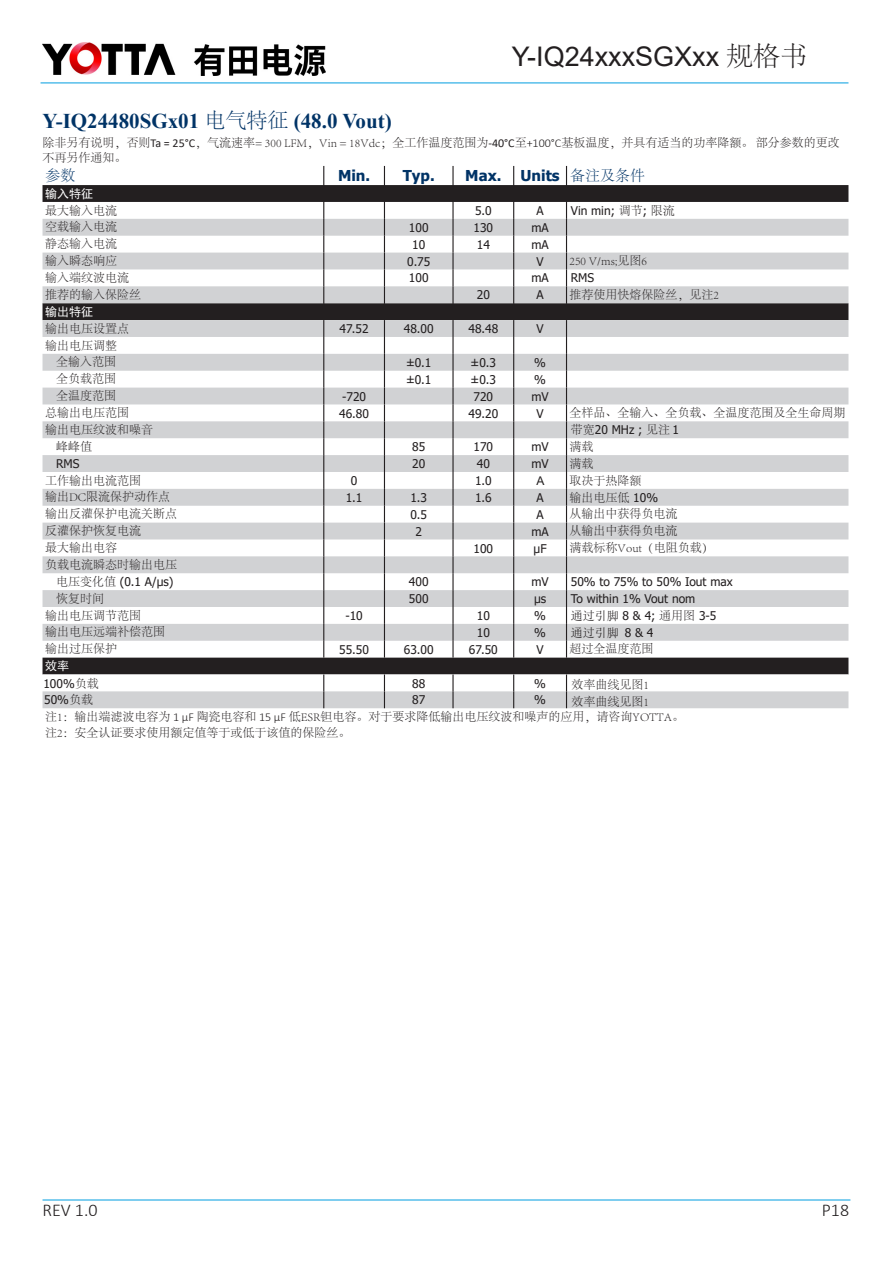
<style>
.page{position:relative;width:893px;height:1263px;background:#fff}
.page>*{position:absolute;margin:0;border:0;box-sizing:border-box;transform-origin:0 0}
.t1{font:27px "Arial";color:#231f20}
.t2{font:700 21px "Times New Roman";color:#036}
.t3{font:300 18px "Calibri";color:#231f20}
.t4{font:700 15px "Tahoma";color:#036}
.t5{font:300 15px "Adobe Song Std";color:#036}
.t6{font:300 12px/14.4px "Adobe Song Std";color:#231f20}
.t7{font:12px "Tahoma";color:#231f20}
.t8{font:12px "Sim Hei";color:#fff}
.t9{font:12px "Sim Sun";color:#231f20}
.t10{font:12px "Arial";color:#231f20}
.s1{font-family:"Adobe Song Std";font-weight:300}
.s2{font-family:"Calibri";font-weight:400}
.s3{font-family:"Calibri"}
.s4{font-family:"Tahoma";font-weight:400}
.s5{font-family:"Sim Sun"}
.s6{font-family:"Tahoma"}
</style>
<div class="page">
<hr style="left:41px;top:83px;width:807px;height:1px;background:#009ee0">
<img style="left:43px;top:43px;width:282px;height:33px">
<hr style="left:43px;top:1199px;width:807px;height:1px;background:#009ee0">
<svg style="left:43px;top:185px;width:805px;height:489px"></svg>
<svg style="left:43px;top:219px;width:805px;height:422px;fill:#d1d2d4"></svg>
<svg style="left:43px;top:708px;width:805px;height:1px"></svg>
<svg style="left:323px;top:166px;width:1px;height:492px"></svg>
<svg style="left:384px;top:166px;width:1px;height:492px"></svg>
<svg style="left:452px;top:166px;width:2px;height:492px"></svg>
<svg style="left:513px;top:166px;width:1px;height:492px"></svg>
<svg style="left:566px;top:166px;width:1px;height:492px"></svg>
<svg style="left:43px;top:674px;width:805px;height:34px"></svg>
<h1 class="t1" style="left:512px;top:38px;width:297px">Y-IQ24xxxSGXxx <span class="s1">规格书</span></h1>
<p class="t2" style="left:43px;top:105px;width:351px">Y-IQ24480SGx01 <span class="s1">电气特征</span> (48.0 Vout)</p>
<p class="t6" style="left:43px;top:136px;width:799px">除非另有说明，否则<span class="s2">Ta = 25°C</span>，气流速率= 300 LFM，Vin = 18Vdc；全工作温度范围为<span class="s2">-40°C</span>至<span class="s3">+100°C</span>基板温度，并具有适当的功率降额。 部分参数的更改不再另作通知。</p>
<p class="t5" style="left:46px;top:167px;width:31px">参数</p>
<p class="t4" style="left:338px;top:165px;width:34px">Min.</p>
<p class="t4" style="left:403px;top:165px;width:33px">Typ.</p>
<p class="t4" style="left:465px;top:165px;width:38px">Max.</p>
<p class="t4" style="left:520px;top:165px;width:41px">Units</p>
<p class="t5" style="left:570px;top:167px;width:76px">备注及条件</p>
<p class="t8" style="left:45px;top:187px;width:49px">输入特征</p>
<p class="t6" style="left:45px;top:203px;width:74px">最大输入电流</p>
<p class="t7" style="left:475px;top:203px;width:18px">5.0</p>
<p class="t7" style="left:536px;top:203px;width:9px">A</p>
<p class="t7" style="left:571px;top:203px;width:105px">Vin min; <span class="s1">调节</span>; <span class="s1">限流</span></p>
<p class="t6" style="left:45px;top:220px;width:74px">空载输入电流</p>
<p class="t7" style="left:409px;top:219px;width:21px">100</p>
<p class="t7" style="left:474px;top:219px;width:21px">130</p>
<p class="t7" style="left:531px;top:219px;width:19px">mA</p>
<p class="t6" style="left:45px;top:237px;width:74px">静态输入电流</p>
<p class="t7" style="left:412px;top:236px;width:15px">10</p>
<p class="t7" style="left:477px;top:236px;width:15px">14</p>
<p class="t7" style="left:531px;top:236px;width:19px">mA</p>
<p class="t6" style="left:45px;top:254px;width:74px">输入瞬态响应</p>
<p class="t7" style="left:407px;top:253px;width:25px">0.75</p>
<p class="t7" style="left:536px;top:253px;width:9px">V</p>
<p class="t6" style="left:570px;top:254px;width:79px">250 V/ms;见图6</p>
<p class="t6" style="left:45px;top:271px;width:86px">输入端纹波电流</p>
<p class="t7" style="left:409px;top:270px;width:21px">100</p>
<p class="t7" style="left:531px;top:270px;width:19px">mA</p>
<p class="t7" style="left:571px;top:270px;width:25px">RMS</p>
<p class="t6" style="left:45px;top:288px;width:98px">推荐的输入保险丝</p>
<p class="t7" style="left:477px;top:287px;width:15px">20</p>
<p class="t7" style="left:536px;top:287px;width:9px">A</p>
<p class="t6" style="left:570px;top:288px;width:151px">推荐使用快熔保险丝，见注2</p>
<p class="t8" style="left:45px;top:305px;width:49px">输出特征</p>
<p class="t6" style="left:45px;top:322px;width:86px">输出电压设置点</p>
<p class="t7" style="left:340px;top:321px;width:30px">47.52</p>
<p class="t7" style="left:404px;top:321px;width:31px">48.00</p>
<p class="t7" style="left:468px;top:321px;width:31px">48.48</p>
<p class="t7" style="left:536px;top:321px;width:9px">V</p>
<p class="t6" style="left:45px;top:338px;width:74px">输出电压调整</p>
<p class="t6" style="left:56px;top:355px;width:61px">全输入范围</p>
<p class="t7" style="left:406px;top:354px;width:27px">±0.1</p>
<p class="t7" style="left:471px;top:354px;width:27px">±0.3</p>
<p class="t7" style="left:534px;top:354px;width:13px">%</p>
<p class="t6" style="left:56px;top:372px;width:61px">全负载范围</p>
<p class="t7" style="left:406px;top:371px;width:27px">±0.1</p>
<p class="t7" style="left:471px;top:371px;width:27px">±0.3</p>
<p class="t7" style="left:534px;top:371px;width:13px">%</p>
<p class="t6" style="left:56px;top:389px;width:61px">全温度范围</p>
<p class="t7" style="left:342px;top:388px;width:26px">-720</p>
<p class="t7" style="left:474px;top:388px;width:21px">720</p>
<p class="t7" style="left:531px;top:388px;width:19px">mV</p>
<p class="t6" style="left:45px;top:406px;width:86px">总输出电压范围</p>
<p class="t7" style="left:339px;top:405px;width:31px">46.80</p>
<p class="t7" style="left:468px;top:405px;width:31px">49.20</p>
<p class="t7" style="left:536px;top:405px;width:9px">V</p>
<p class="t6" style="left:570px;top:406px;width:277px">全样品、全输入、全负载、全温度范围及全生命周期</p>
<p class="t6" style="left:45px;top:423px;width:110px">输出电压纹波和噪音</p>
<p class="t7" style="left:571px;top:422px;width:110px"><span class="s1">带宽</span>20 MHz ; <span class="s1">见注</span> 1</p>
<p class="t6" style="left:56px;top:440px;width:37px">峰峰值</p>
<p class="t7" style="left:412px;top:439px;width:15px">85</p>
<p class="t7" style="left:474px;top:439px;width:21px">170</p>
<p class="t7" style="left:531px;top:439px;width:19px">mV</p>
<p class="t6" style="left:570px;top:440px;width:25px">满载</p>
<p class="t7" style="left:56px;top:456px;width:25px">RMS</p>
<p class="t7" style="left:412px;top:456px;width:15px">20</p>
<p class="t7" style="left:477px;top:456px;width:15px">40</p>
<p class="t7" style="left:531px;top:456px;width:19px">mV</p>
<p class="t6" style="left:570px;top:457px;width:25px">满载</p>
<p class="t6" style="left:45px;top:473px;width:98px">工作输出电流范围</p>
<p class="t7" style="left:351px;top:473px;width:8px">0</p>
<p class="t7" style="left:475px;top:473px;width:18px">1.0</p>
<p class="t10" style="left:536px;top:472px;width:10px">A</p>
<p class="t6" style="left:570px;top:473px;width:73px">取决于热降额</p>
<p class="t6" style="left:45px;top:490px;width:127px">输出DC限流保护动作点</p>
<p class="t7" style="left:346px;top:489px;width:18px">1.1</p>
<p class="t7" style="left:410px;top:489px;width:18px">1.3</p>
<p class="t7" style="left:475px;top:489px;width:18px">1.6</p>
<p class="t7" style="left:536px;top:489px;width:9px">A</p>
<p class="t6" style="left:570px;top:491px;width:90px">输出电压低 <span class="s4">10%</span></p>
<p class="t6" style="left:45px;top:507px;width:134px">输出反灌保护电流关断点</p>
<p class="t7" style="left:410px;top:506px;width:18px">0.5</p>
<p class="t7" style="left:536px;top:506px;width:9px">A</p>
<p class="t6" style="left:570px;top:507px;width:109px">从输出中获得负电流</p>
<p class="t6" style="left:45px;top:524px;width:98px">反灌保护恢复电流</p>
<p class="t7" style="left:415px;top:523px;width:8px">2</p>
<p class="t7" style="left:531px;top:523px;width:19px">mA</p>
<p class="t6" style="left:570px;top:524px;width:109px">从输出中获得负电流</p>
<p class="t6" style="left:45px;top:541px;width:74px">最大输出电容</p>
<p class="t7" style="left:474px;top:540px;width:21px">100</p>
<p class="t7" style="left:534px;top:540px;width:15px">µF</p>
<p class="t6" style="left:570px;top:541px;width:146px">满载标称Vout（电阻负载）</p>
<p class="t6" style="left:45px;top:558px;width:134px">负载电流瞬态时输出电压</p>
<p class="t7" style="left:56px;top:574px;width:119px"><span class="s1">电压变化值</span> (0.1 A/µs)</p>
<p class="t7" style="left:409px;top:574px;width:21px">400</p>
<p class="t7" style="left:531px;top:574px;width:19px">mV</p>
<p class="t7" style="left:571px;top:574px;width:163px">50% to 75% to 50% Iout max</p>
<p class="t6" style="left:56px;top:592px;width:49px">恢复时间</p>
<p class="t7" style="left:409px;top:591px;width:21px">500</p>
<p class="t7" style="left:534px;top:591px;width:14px">µs</p>
<p class="t7" style="left:571px;top:591px;width:126px">To within 1% Vout nom</p>
<p class="t6" style="left:45px;top:608px;width:98px">输出电压调节范围</p>
<p class="t7" style="left:345px;top:608px;width:19px">-10</p>
<p class="t7" style="left:477px;top:608px;width:15px">10</p>
<p class="t7" style="left:534px;top:608px;width:13px">%</p>
<p class="t7" style="left:571px;top:608px;width:147px"><span class="s5">通过引脚</span> 8 &amp; 4; <span class="s1">通用图</span> 3-5</p>
<p class="t6" style="left:45px;top:625px;width:122px">输出电压远端补偿范围</p>
<p class="t7" style="left:477px;top:624px;width:15px">10</p>
<p class="t7" style="left:534px;top:624px;width:13px">%</p>
<p class="t9" style="left:571px;top:627px;width:84px">通过引脚 <span class="s6">8 &amp; 4</span></p>
<p class="t6" style="left:45px;top:642px;width:74px">输出过压保护</p>
<p class="t7" style="left:339px;top:641px;width:31px">55.50</p>
<p class="t7" style="left:404px;top:641px;width:31px">63.00</p>
<p class="t7" style="left:469px;top:641px;width:30px">67.50</p>
<p class="t7" style="left:536px;top:641px;width:9px">V</p>
<p class="t6" style="left:570px;top:642px;width:85px">超过全温度范围</p>
<p class="t8" style="left:45px;top:660px;width:25px">效率</p>
<p class="t7" style="left:43px;top:675px;width:57px">100%<span class="s1">负载</span></p>
<p class="t7" style="left:412px;top:675px;width:15px">88</p>
<p class="t7" style="left:534px;top:675px;width:13px">%</p>
<p class="t6" style="left:572px;top:678px;width:79px">效率曲线见图1</p>
<p class="t7" style="left:44px;top:692px;width:50px">50%<span class="s1">负载</span></p>
<p class="t7" style="left:412px;top:692px;width:15px">87</p>
<p class="t7" style="left:534px;top:692px;width:13px">%</p>
<p class="t6" style="left:572px;top:695px;width:79px">效率曲线见图1</p>
<p class="t6" style="left:45px;top:710px;width:641px">注1：输出端滤波电容为 <span class="s3">1 µF</span> 陶瓷电容和 <span class="s3">15 µF</span> 低ESR钽电容。对于要求降低输出电压纹波和噪声的应用，请咨询YOTTA。</p>
<p class="t6" style="left:45px;top:726px;width:307px">注2：安全认证要求使用额定值等于或低于该值的保险丝。</p>
<h3 class="t3" style="left:43px;top:1198px;width:57px">REV 1.0</h3>
<h3 class="t3" style="left:822px;top:1198px;width:29px">P18</h3>
</div>
